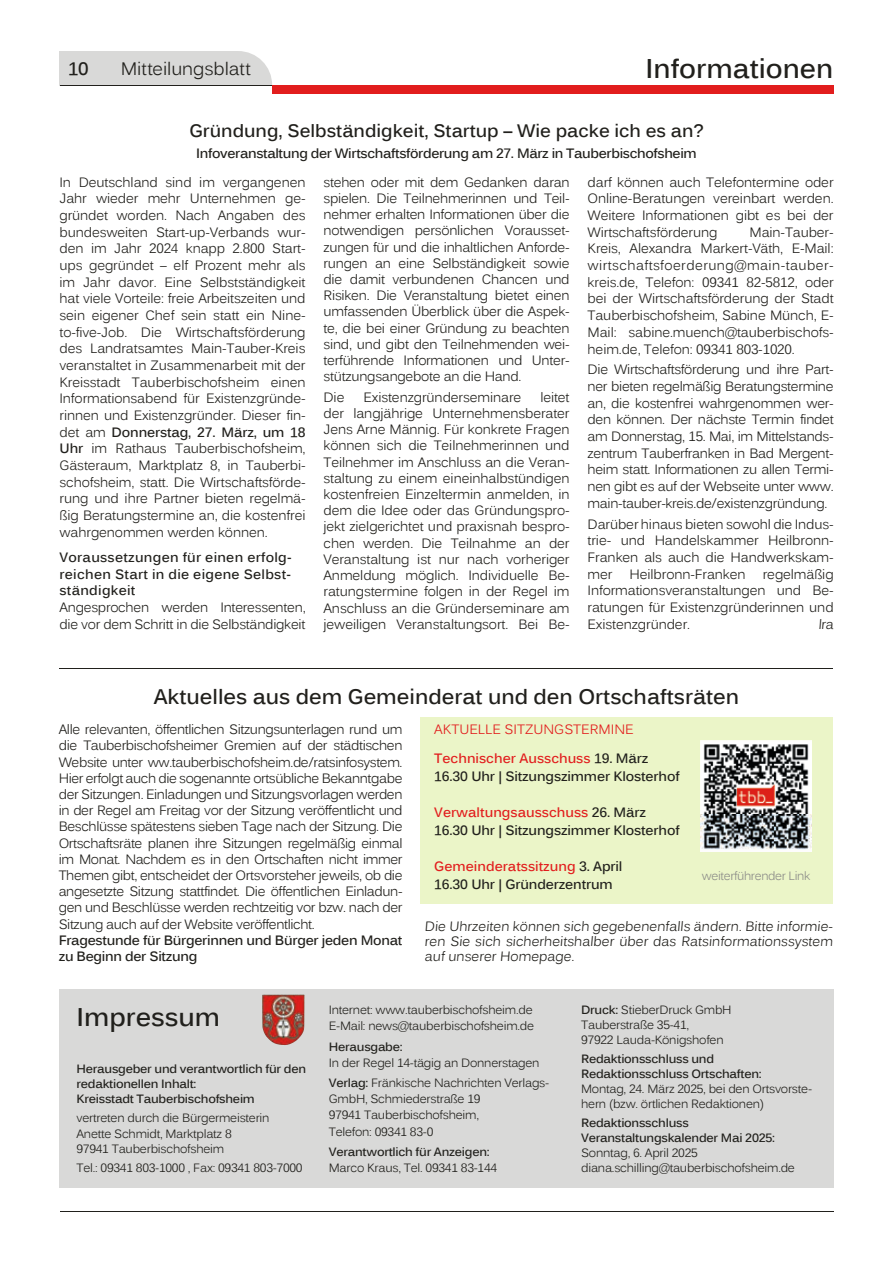
<style>
.page{position:relative;width:893px;height:1263px;background:#fff}
.page>*{position:absolute;margin:0;border:0;box-sizing:border-box;transform-origin:0 0}
.t1{font:700 27px "Kalinga";color:#21201c}
.t2{font:700 25.5px "Kalinga";color:#21201c}
.t3{font:700 21px "Kalinga";color:#21201c}
.t4{font:700 18px "Kalinga";color:#21201c}
.t5{font:18px "Kalinga";letter-spacing:-.005em;color:#21201c}
.t6{font:13.5px/16.6px "Kalinga";letter-spacing:-.01em;color:#21201c;text-align:justify}
.t7{font:700 13.5px/16.6px "Kalinga";letter-spacing:-.01em;color:#21201c}
.t8{font:13.5px/29.2px "Kalinga";color:#e21d1d}
.t9{font:12px/15px "Kalinga";letter-spacing:-.02em;color:#21201c}
.t10{font:700 12px/15.1px "Kalinga";letter-spacing:-.02em;color:#21201c}
.t11{font:12px "Kalinga";letter-spacing:-.03em;color:#8c8c88}
.s1{font-weight:700}
.s2{font-weight:700;color:#21201c}
.s3{color:#e21d1d}
</style>
<div class="page">
<hr style="left:60px;top:1211px;width:773px;height:1px;background:#21201c">
<svg style="left:60px;top:51px;width:773px;height:43px"></svg>
<hr style="left:59px;top:668px;width:774px;height:1px;background:#21201c">
<div style="left:60px;top:989px;width:774px;height:198px;background:#d9d9d8"></div>
<img style="left:262px;top:994px;width:33px;height:51px">
<div style="left:421px;top:717px;width:412px;height:187px;background:#ebf5c8"></div>
<img style="left:701px;top:741px;width:110px;height:111px">
<h3 class="t4" style="left:68px;top:57px;width:22px">10</h3>
<h3 class="t5" style="left:121px;top:57px;width:132px">Mitteilungsblatt</h3>
<h1 class="t1" style="left:645px;top:51px;width:189px">Informationen</h1>
<h3 class="t4" style="left:189px;top:119px;width:516px">Gründung, Selbständigkeit, Startup – Wie packe ich es an?</h3>
<p class="t7" style="left:196px;top:146px;width:502px">Infoveranstaltung der Wirtschaftsförderung am 27. März in Tauberbischofsheim</p>
<p class="t6" style="left:60px;top:175px;width:248px">In Deutschland sind im vergangenen Jahr wieder mehr Unternehmen ge&shy;gründet worden. Nach Angaben des bundesweiten Start-up-Verbands wur&shy;den im Jahr 2024 knapp 2.800 Start&shy;ups gegründet – elf Prozent mehr als im Jahr davor. Eine Selbstständigkeit hat viele Vorteile: freie Arbeitszeiten und sein eigener Chef sein statt ein Nine&shy;to-five-Job. Die Wirtschaftsförderung des Landratsamtes Main-Tauber-Kreis veranstaltet in Zusammenarbeit mit der Kreisstadt Tauberbischofsheim einen Informationsabend für Existenzgründe&shy;rinnen und Existenzgründer. Dieser fin&shy;det am <span class="s1">Donnerstag, 27. März, um 18<br>Uhr</span> im Rathaus Tauberbischofsheim, Gästeraum, Marktplatz 8, in Tauberbi&shy;schofsheim, statt. Die Wirtschaftsförde&shy;rung und ihre Partner bieten regelmä&shy;ßig Beratungstermine an, die kostenfrei wahrgenommen werden können.</p>
<p class="t7" style="left:60px;top:550px;width:234px;text-align:justify">Voraussetzungen für einen erfolg&shy;reichen Start in die eigene Selbst&shy;ständigkeit</p>
<p class="t6" style="left:60px;top:600px;width:248px">Angesprochen werden Interessenten, die vor dem Schritt in die Selbständigkeit</p>
<p class="t6" style="left:324px;top:175px;width:248px;line-height:16.2px">stehen oder mit dem Gedanken daran spielen. Die Teilnehmerinnen und Teil&shy;nehmer erhalten Informationen über die notwendigen persönlichen Vorausset&shy;zungen für und die inhaltlichen Anforde&shy;rungen an eine Selbständigkeit sowie die damit verbundenen Chancen und Risiken. Die Veranstaltung bietet einen umfassenden Überblick über die Aspek&shy;te, die bei einer Gründung zu beachten sind, und gibt den Teilnehmenden wei&shy;terführende Informationen und Unter&shy;stützungsangebote an die Hand.</p>
<p class="t6" style="left:324px;top:390px;width:22px">Die</p>
<p class="t6" style="left:363px;top:390px;width:159px">Existenzgründerseminare</p>
<p class="t6" style="left:588px;top:175px;width:248px">darf können auch Telefontermine oder Online-Beratungen vereinbart werden.<br>Weitere Informationen gibt es bei der Wirtschaftsförderung</p>
<p class="t6" style="left:588px;top:225px;width:248px;text-indent:162px">Main-Tauber-Kreis, Alexandra Markert-Väth, E-Mail: wirtschaftsfoerderung@main-tauber&shy;kreis.de, Telefon: 09341 82-5812, oder bei der Wirtschaftsförderung der Stadt Tauberbischofsheim, Sabine Münch, E-Mail: sabine.muench@tauberbischofs&shy;heim.de, Telefon: 09341 803-1020.</p>
<p class="t6" style="left:588px;top:363px;width:248px">Die Wirtschaftsförderung und ihre Part&shy;ner bieten regelmäßig Beratungstermine an, die kostenfrei wahrgenommen wer&shy;den können. Der nächste Termin findet am Donnerstag, 15. Mai, im Mittelstands&shy;zentrum Tauberfranken in Bad Mergent&shy;heim statt. Informationen zu allen Termi&shy;nen gibt es auf der Webseite unter www. main-tauber-kreis.de/existenzgründung.</p>
<p class="t6" style="left:588px;top:517px;width:248px">Darüber hinaus bieten sowohl die Indus&shy;trie- und Handelskammer Heilbronn-Franken als auch die Handwerkskam&shy;mer</p>
<p class="t6" style="left:324px;top:390px;width:248px;line-height:16.2px;text-indent:217px">leitet der langjährige Unternehmensberater Jens Arne Männig. Für konkrete Fragen können sich die Teilnehmerinnen und Teilnehmer im Anschluss an die Veran&shy;staltung zu einem eineinhalbstündigen kostenfreien Einzeltermin anmelden, in dem die Idee oder das Gründungspro&shy;jekt zielgerichtet und praxisnah bespro&shy;chen werden. Die Teilnahme an der Veranstaltung ist nur nach vorheriger Anmeldung möglich. Individuelle Be&shy;ratungstermine folgen in der Regel im Anschluss an die Gründerseminare am jeweiligen Veranstaltungsort. Bei Be-</p>
<p class="t6" style="left:588px;top:567px;width:248px;text-indent:175px">regelmäßig Informationsveranstaltungen und Be&shy;ratungen für Existenzgründerinnen und Existenzgründer.</p>
<p class="t6" style="left:630px;top:567px;width:118px">Heilbronn-Franken</p>
<p class="t6" style="left:818px;top:617px;width:18px">lra</p>
<h3 class="t3" style="left:154px;top:682px;width:587px">Aktuelles aus dem Gemeinderat und den Ortschaftsräten</h3>
<p class="t6" style="left:59px;top:723px;width:345px;line-height:16.2px">Alle relevanten, öffentlichen Sitzungsunterlagen rund um die Tauberbischofsheimer Gremien auf der städtischen Website unter ww.tauberbischofsheim.de/ratsinfosystem.<br>Hier erfolgt auch die sogenannte ortsübliche Bekanntgabe der Sitzungen. Einladungen und Sitzungsvorlagen werden in der Regel am Freitag vor der Sitzung veröffentlicht und Beschlüsse spätestens sieben Tage nach der Sitzung. Die Ortschaftsräte planen ihre Sitzungen regelmäßig einmal im Monat. Nachdem es in den Ortschaften nicht immer Themen gibt, entscheidet der Ortsvorsteher jeweils, ob die angesetzte Sitzung stattfindet. Die öffentlichen Einladun&shy;gen und Beschlüsse werden rechtzeitig vor bzw. nach der Sitzung auch auf der Website veröffentlicht.</p>
<p class="t7" style="left:59px;top:933px;width:345px;line-height:16.2px">Fragestunde für Bürgerinnen und Bürger jeden Monat zu Beginn der Sitzung</p>
<p class="t8" style="left:434px;top:716px;width:216px">AKTUELLE SITZUNGSTERMINE<br><span class="s1">Technischer Ausschuss</span> <span class="s2">19. März</span></p>
<p class="t7" style="left:434px;top:770px;width:247px">16.30 Uhr | Sitzungszimmer Klosterhof</p>
<p class="t7" style="left:434px;top:805px;width:247px;line-height:18px"><span class="s3">Verwaltungsausschuss</span> 26. März<br>16.30 Uhr | Sitzungszimmer Klosterhof</p>
<p class="t7" style="left:434px;top:859px;width:190px;line-height:18px"><span class="s3">Gemeinderatssitzung</span> 3. April<br>16.30 Uhr | Gründerzentrum</p>
<p class="t11" style="left:702px;top:868px;width:110px">weiterführender Link</p>
<p class="t6" style="left:425px;top:920px;width:411px;line-height:15px">Die Uhrzeiten können sich gegebenenfalls ändern. Bitte informie&shy;ren Sie sich sicherheitshalber über das Ratsinformationssystem auf unserer Homepage.</p>
<h2 class="t2" style="left:76px;top:1000px;width:145px">Impressum</h2>
<p class="t10" style="left:76px;top:1062px;width:231px">Herausgeber und verantwortlich für den redaktionellen Inhalt:<br>Kreisstadt Tauberbischofsheim</p>
<p class="t9" style="left:76px;top:1112px;width:195px">vertreten durch die Bürgermeisterin<br>Anette Schmidt, Marktplatz 8<br>97941 Tauberbischofsheim</p>
<p class="t9" style="left:76px;top:1161px;width:228px">Tel.: 09341 803-1000 , Fax: 09341 803-7000</p>
<p class="t9" style="left:329px;top:1003px;width:207px;line-height:16px">Internet: www.tauberbischofsheim.de<br>E-Mail: news@tauberbischofsheim.de</p>
<p class="t10" style="left:329px;top:1040px;width:75px">Herausgabe:</p>
<p class="t9" style="left:329px;top:1053px;width:222px;line-height:20.4px">In der Regel 14-tägig an Donnerstagen<br><span class="s1">Verlag:</span> Fränkische Nachrichten Verlags-</p>
<p class="t9" style="left:329px;top:1092px;width:153px;line-height:16px">GmbH, Schmiederstraße 19<br>97941 Tauberbischofsheim,<br>Telefon: 09341 83-0</p>
<p class="t10" style="left:329px;top:1145px;width:162px">Verantwortlich für Anzeigen:</p>
<p class="t9" style="left:329px;top:1161px;width:170px">Marco Kraus, Tel. 09341 83-144</p>
<p class="t9" style="left:581px;top:1004px;width:152px"><span class="s1">Druck:</span> StieberDruck GmbH<br>Tauberstraße 35-41,<br>97922 Lauda-Königshofen</p>
<p class="t10" style="left:581px;top:1053px;width:182px">Redaktionsschluss und<br>Redaktionsschluss Ortschaften:</p>
<p class="t9" style="left:581px;top:1082px;width:232px">Montag, 24. März 2025, bei den Ortsvorste&shy;hern (bzw. örtlichen Redaktionen)</p>
<p class="t10" style="left:581px;top:1117px;width:195px">Redaktionsschluss<br>Veranstaltungskalender Mai 2025:</p>
<p class="t9" style="left:581px;top:1146px;width:215px">Sonntag, 6. April 2025 diana.schilling@tauberbischofsheim.de</p>
</div>
